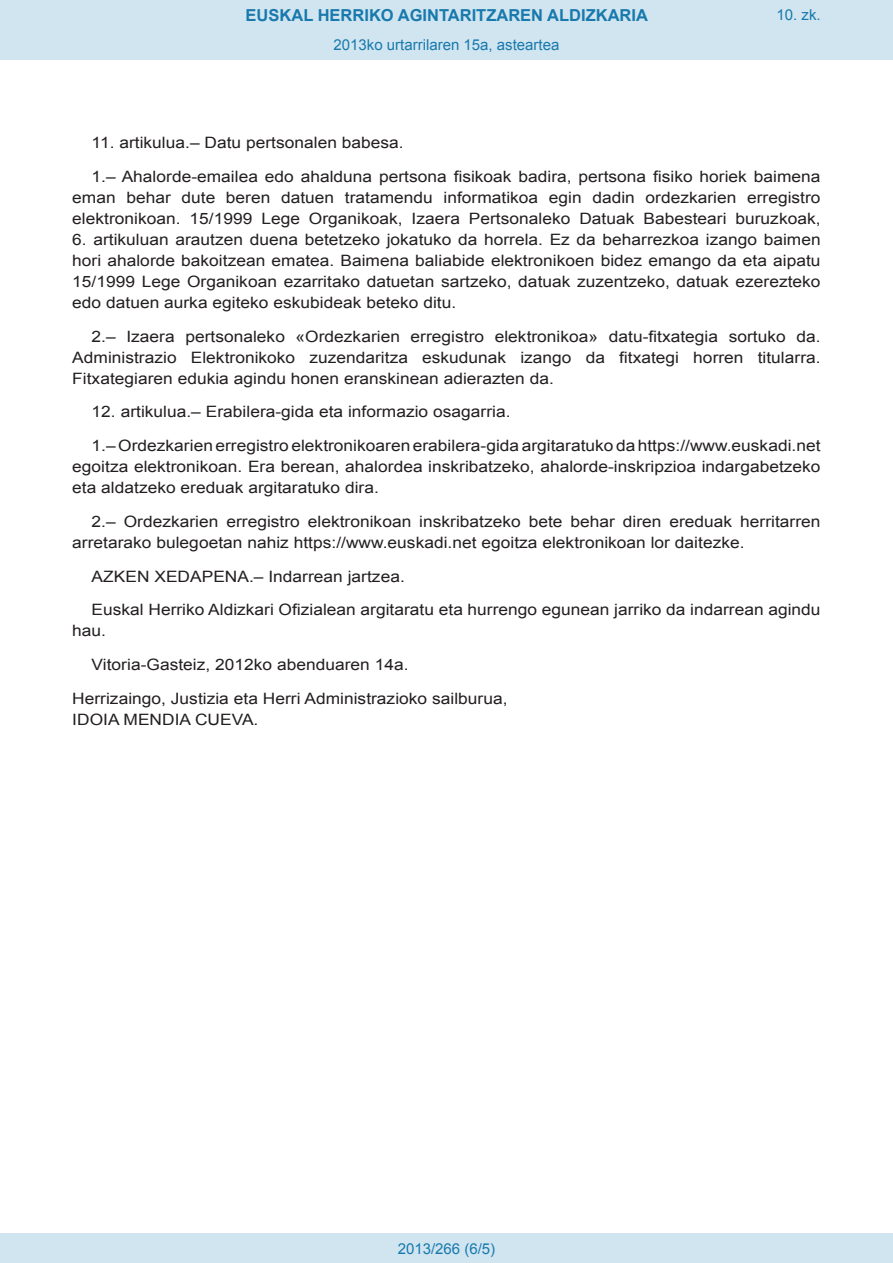
<style>
.page{position:relative;width:893px;height:1263px;background:#fff}
.page>*{position:absolute;margin:0;border:0;box-sizing:border-box;transform-origin:0 0}
.t1{font:700 16.5px "Arial";color:#1879ad}
.BOPVDetalle{font:15.6px/21px "Arial";color:#231f20;text-align:justify;scale:1.11 1}
.BOPVFirmaPuesto{font:15.6px "Arial";color:#231f20;scale:1.11 1}
.BOPVFirmaLugFec{font:15.6px "Arial";color:#231f20;scale:1.11 1}
.BOPVFirmaNombre{font:15.6px "Arial";color:#231f20;scale:1.11 1}
.Paginacion_Centro{font:15px "Arial";color:#1879ad}
</style>
<div class="page">
<div style="left:0;top:0;width:893px;height:60px;background:#d0e5f0"></div>
<div style="left:0;top:1233px;width:893px;height:30px;background:#d0e5f0"></div>
<p class="t1" style="left:246px;top:4px;width:404px">EUSKAL HERRIKO AGINTARITZAREN ALDIZKARIA</p>
<p class="Paginacion_Centro" style="left:333px;top:35px;width:227px">2013ko urtarrilaren 15a, asteartea</p>
<p class="Paginacion_Centro" style="left:776px;top:5px;width:46px">10. zk.</p>
<p class="BOPVDetalle" style="left:92px;top:132px;width:283px">11. artikulua.– Datu pertsonalen babesa.</p>
<p class="BOPVDetalle" style="left:72px;top:166px;width:676px;text-indent:19px">1.– Ahalorde-emailea edo ahalduna pertsona fisikoak badira, pertsona fisiko horiek baimena eman behar dute beren datuen tratamendu informatikoa egin dadin ordezkarien erregistro elektronikoan. 15/1999 Lege Organikoak, Izaera Pertsonaleko Datuak Babesteari buruzkoak,</p>
<p class="BOPVDetalle" style="left:72px;top:229px;width:676px">6. artikuluan arautzen duena betetzeko jokatuko da horrela. Ez da beharrezkoa izango baimen hori ahalorde bakoitzean ematea. Baimena baliabide elektronikoen bidez emango da eta aipatu 15/1999 Lege Organikoan ezarritako datuetan sartzeko, datuak zuzentzeko, datuak ezerezteko edo datuen aurka egiteko eskubideak beteko ditu.</p>
<p class="BOPVDetalle" style="left:72px;top:326px;width:676px;text-indent:19px">2.– Izaera pertsonaleko «Ordezkarien erregistro elektronikoa» datu-fitxategia sortuko da.<br>Administrazio Elektronikoko zuzendaritza eskudunak izango da fitxategi horren titularra.<br>Fitxategiaren edukia agindu honen eranskinean adierazten da.</p>
<p class="BOPVDetalle" style="left:92px;top:402px;width:379px">12. artikulua.– Erabilera-gida eta informazio osagarria.</p>
<p class="BOPVDetalle" style="left:72px;top:435px;width:676px;text-indent:19px">1.– Ordezkarien erregistro elektronikoaren erabilera-gida argitaratuko da https://www.euskadi.net egoitza elektronikoan. Era berean, ahalordea inskribatzeko, ahalorde-inskripzioa indargabetzeko eta aldatzeko ereduak argitaratuko dira.</p>
<p class="BOPVDetalle" style="left:72px;top:511px;width:676px;text-indent:19px">2.– Ordezkarien erregistro elektronikoan inskribatzeko bete behar diren ereduak herritarren arretarako bulegoetan nahiz https://www.euskadi.net egoitza elektronikoan lor daitezke.</p>
<p class="BOPVDetalle" style="left:92px;top:566px;width:284px">AZKEN XEDAPENA.– Indarrean jartzea.</p>
<p class="BOPVDetalle" style="left:72px;top:600px;width:676px;text-indent:19px">Euskal Herriko Aldizkari Ofizialean argitaratu eta hurrengo egunean jarriko da indarrean agindu hau.</p>
<p class="BOPVFirmaLugFec" style="left:92px;top:654px;width:287px">Vitoria-Gasteiz, 2012ko abenduaren 14a.</p>
<p class="BOPVFirmaPuesto" style="left:72px;top:688px;width:394px">Herrizaingo, Justizia eta Herri Administrazioko sailburua,</p>
<p class="BOPVFirmaNombre" style="left:72px;top:709px;width:169px">IDOIA MENDIA CUEVA.</p>
<p class="Paginacion_Centro" style="left:398px;top:1238px;width:99px">2013/266 (6/5)</p>
</div>
